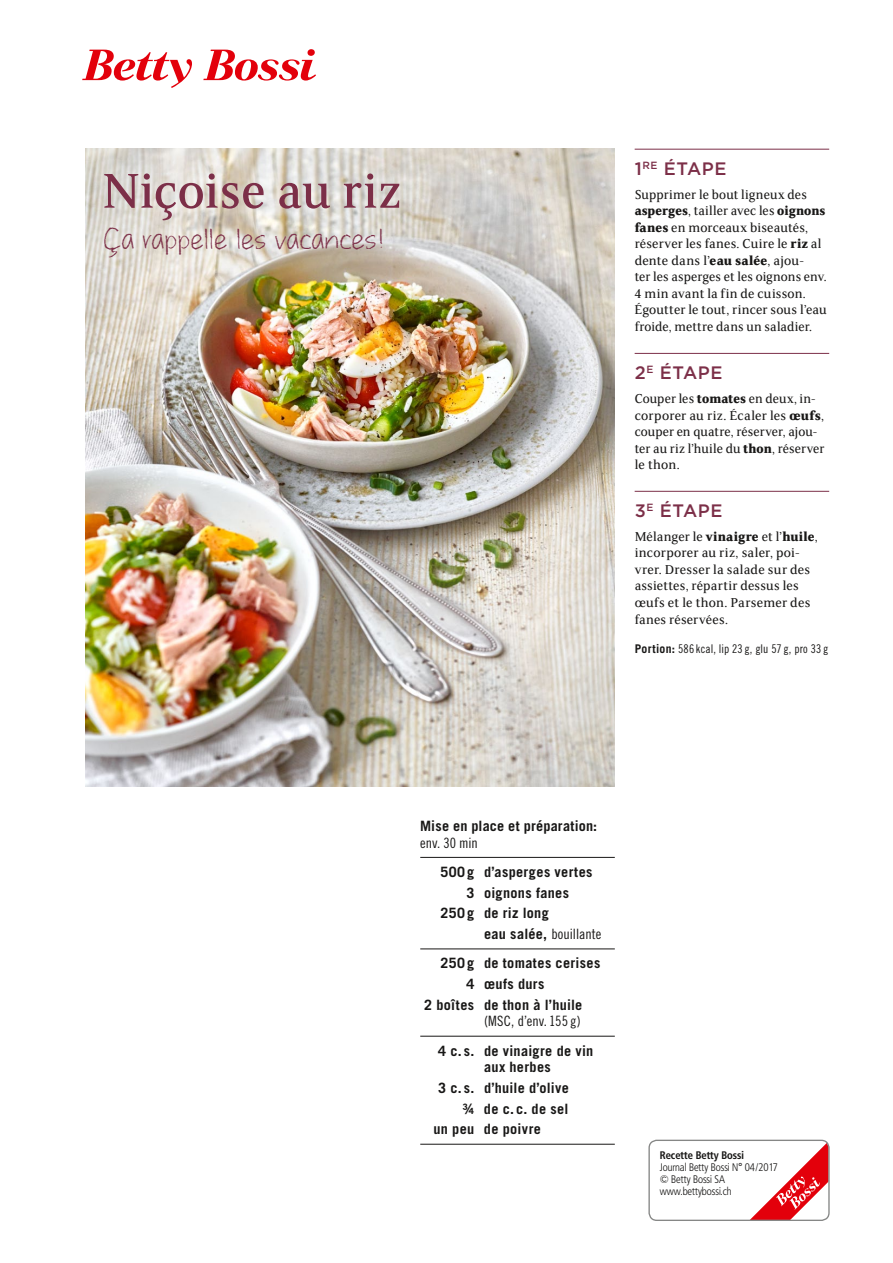
<style>
.page{position:relative;width:893px;height:1263px;background:#fff}
.page>*{position:absolute;margin:0;border:0;box-sizing:border-box;transform-origin:0 0}
.t1{font:500 54px "FS Sally B Bn";color:#7c2f48}
.t2{font:36px "whateverittakes";letter-spacing:.03em;color:#7c2f48}
.t3{font:500 18px "Gotham";letter-spacing:.03em;color:#7c2f48}
.t4{font:14.25px/16.5px "FS Sally B Bn";letter-spacing:.01em;color:#181716}
.t5{font:700 14.25px/16.5px "Trade Gothic B Bn";letter-spacing:.02em;color:#181716;text-align:center}
.t6{font:14.25px "Trade Gothic B Bn Cn 18";color:#181716}
.t7{font:12px "Trade Gothic B Bn Cn 18";letter-spacing:.015em;color:#181716}
.t8{font:10.8px/12px "Frutiger B Bn Con Light";color:#181716}
.t9{font:10.8px "Frutiger B Bn Con Bold";color:#181716}
.s1{font-weight:700}
.s2{font-family:"Trade Gothic B Bn";font-weight:700}
</style>
<div class="page">
<svg style="left:82px;top:50px;width:110px;height:38px"></svg>
<svg style="left:203px;top:49px;width:113px;height:32px"></svg>
<svg style="left:751px;top:1140px;width:77px;height:79px"></svg>
<div style="left:648px;top:1140px;width:182px;height:81px;border:1px solid #868786;border-radius:8px"></div>
<img style="left:85px;top:149px;width:530px;height:638px">
<hr style="left:420px;top:857px;width:195px;height:1px;background:#181716">
<hr style="left:420px;top:948px;width:195px;height:1px;background:#181716">
<hr style="left:420px;top:1036px;width:195px;height:1px;background:#181716">
<hr style="left:420px;top:1144px;width:195px;height:1px;background:#181716">
<hr style="left:635px;top:149px;width:194px;height:1px;background:#7c2f48">
<hr style="left:635px;top:353px;width:194px;height:1px;background:#7c2f48">
<hr style="left:635px;top:491px;width:194px;height:1px;background:#7c2f48">
<h1 class="t1" style="left:102px;top:156px;width:301px">Niçoise au riz</h1>
<h2 class="t2" style="left:104px;top:219px;width:280px">Ça rappelle les vacances!</h2>
<p class="t3" style="left:635px;top:157px;width:91px">1<sup>RE</sup> ÉTAPE</p>
<p class="t4" style="left:635px;top:186px;width:194px">Supprimer le bout ligneux des <span class="s1">asperges</span>, tailler avec les <span class="s1">oignons fanes</span> en morceaux biseautés, réserver les fanes. Cuire le <span class="s1">riz</span> al dente dans l’<span class="s1">eau salée</span>, ajou-<br>ter les asperges et les oignons env.<br>4 min avant la fin de cuisson.<br>Égoutter le tout, rincer sous l’eau froide, mettre dans un saladier.</p>
<p class="t3" style="left:635px;top:361px;width:87px">2<sup>E</sup> ÉTAPE</p>
<p class="t4" style="left:635px;top:390px;width:191px">Couper les <span class="s1">tomates</span> en deux, in&shy;corporer au riz. Écaler les <span class="s1">œufs</span>, couper en quatre, réserver, ajou&shy;ter au riz l’huile du <span class="s1">thon</span>, réserver le thon.</p>
<p class="t3" style="left:635px;top:499px;width:87px">3<sup>E</sup> ÉTAPE</p>
<p class="t4" style="left:635px;top:528px;width:185px">Mélanger le <span class="s1">vinaigre</span> et l’<span class="s1">huile</span>, incorporer au riz, saler, poi&shy;vrer. Dresser la salade sur des assiettes, répartir dessus les œufs et le thon. Parsemer des fanes réservées.</p>
<p class="t7" style="left:635px;top:641px;width:195px"><span class="s2">Portion:</span> 586 kcal, lip 23 g, glu 57 g, pro 33 g</p>
<p class="t5" style="left:420px;top:817px;width:178px">Mise en place et préparation:</p>
<p class="t6" style="left:420px;top:834px;width:59px">env. 30 min</p>
<p class="t5" style="left:440px;top:863px;width:154px">500 g d’asperges vertes</p>
<p class="t5" style="left:466px;top:884px;width:104px">3 oignons fanes</p>
<p class="t5" style="left:441px;top:905px;width:110px">250 g de riz long</p>
<p class="t6" style="left:484px;top:925px;width:119px"><span class="s2">eau salée,</span> bouillante</p>
<p class="t5" style="left:441px;top:955px;width:161px">250 g de tomates cerises</p>
<p class="t5" style="left:466px;top:975px;width:80px">4 œufs durs</p>
<p class="t5" style="left:424px;top:996px;width:160px">2 boîtes de thon à l’huile</p>
<p class="t6" style="left:484px;top:1013px;width:98px">(MSC, d’env. 155 g)</p>
<p class="t5" style="left:438px;top:1042px;width:157px">4 c. s. de vinaigre de vin aux herbes</p>
<p class="t5" style="left:438px;top:1079px;width:132px">3 c. s. d’huile d’olive</p>
<p class="t5" style="left:462px;top:1100px;width:107px">£ de c. c. de sel</p>
<p class="t5" style="left:433px;top:1121px;width:109px">un peu de poivre</p>
<p class="t9" style="left:660px;top:1148px;width:86px">Recette Betty Bossi</p>
<p class="t8" style="left:660px;top:1161px;width:120px">Journal Betty Bossi N° 04/2017 © Betty Bossi SA www.bettybossi.ch</p>
</div>
